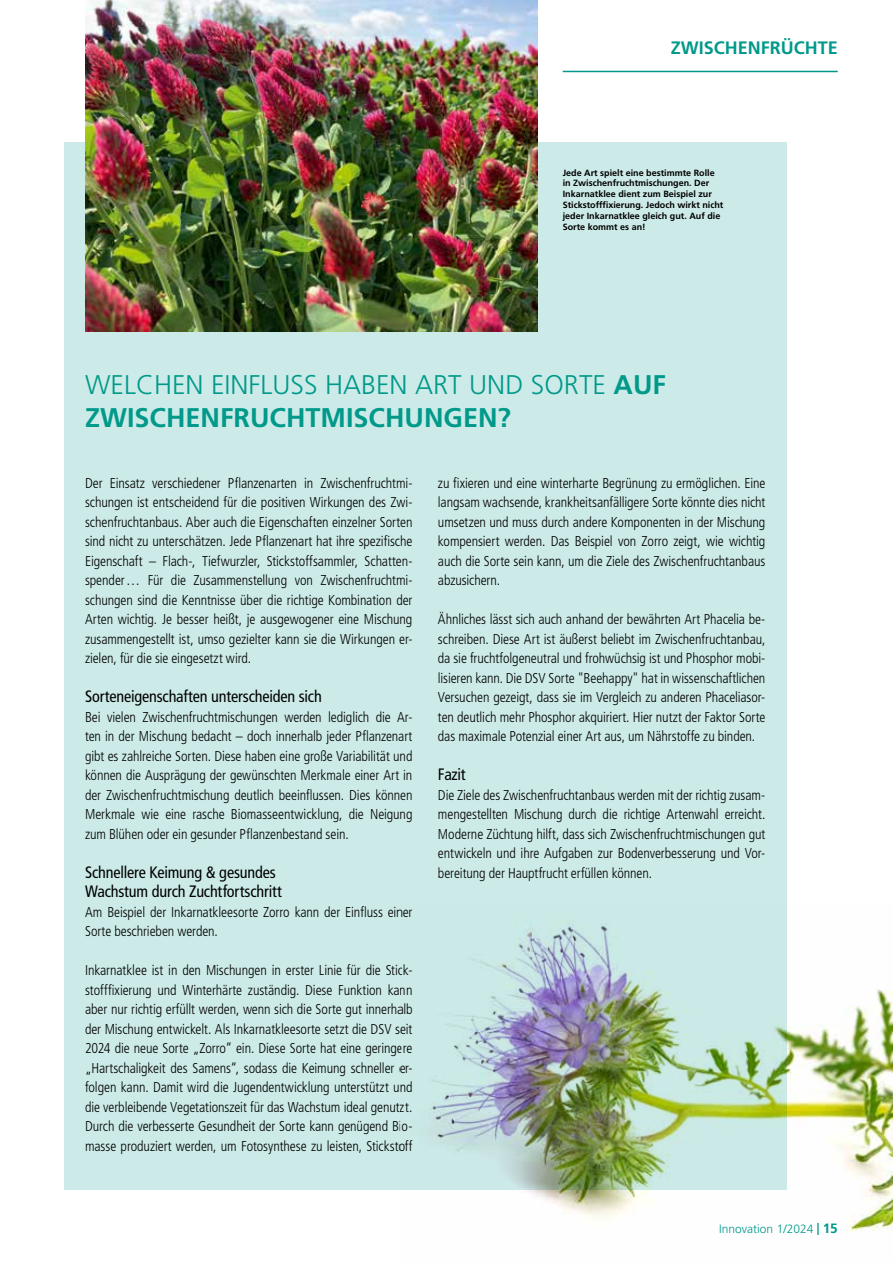
<style>
.page{position:relative;width:893px;height:1263px;background:#fff}
.page>*{position:absolute;margin:0;border:0;box-sizing:border-box;transform-origin:0 0}
.t1{font:300 27px/32.4px "Frutiger LT Std";color:#00998a}
.t2{font:700 18px "Frutiger LT Std";color:#00998a}
.t3{font:condensed 16.5px/19.5px "Frutiger LT Std";letter-spacing:-.01em;color:#000}
.t4{font:300 condensed 14.25px/19.5px "Frutiger LT Std";letter-spacing:-.005em;color:#000;text-align:justify}
.t5{font:300 12px "Frutiger LT Std";color:#00998a}
.t6{font:700 9px/10.8px "Frutiger LT Std";color:#000}
.s1{font-weight:700}
.s2{font-weight:700;font-size:13.5px}
</style>
<div class="page">
<div style="left:64px;top:142px;width:723px;height:1047px;background:#ccebe8"></div>
<img style="left:85px;top:0;width:452px;height:332px">
<img style="left:401px;top:919px;width:492px;height:312px">
<hr style="left:563px;top:71px;width:275px;height:1px;background:#00998a">
<p class="t2" style="left:671px;top:37px;width:23px">Zwischenfrüchte</p>
<p class="t6" style="left:563px;top:167px;width:162px">Jede Art spielt eine bestimmte Rolle in Zwischenfruchtmischungen. Der Inkarnatklee dient zum Beispiel zur Stickstofffixierung. Jedoch wirkt nicht jeder Inkarnatklee gleich gut. Auf die Sorte kommt es an!</p>
<h1 class="t1" style="left:85px;top:369px;width:582px">WELCHEN EINFLUSS HABEN ART UND SORTE <span class="s1">AUF<br>ZWISCHENFRUCHTMISCHUNGEN?</span></h1>
<p class="t4" style="left:85px;top:473px;width:329px">Der Einsatz verschiedener Pflanzenarten in Zwischenfruchtmi&shy;schungen ist entscheidend für die positiven Wirkungen des Zwi&shy;schenfruchtanbaus. Aber auch die Eigenschaften einzelner Sorten sind nicht zu unterschätzen. Jede Pflanzenart hat ihre spezifische Eigenschaft – Flach-, Tiefwurzler, Stickstoffsammler, Schatten&shy;spender… Für die Zusammenstellung von Zwischenfruchtmi&shy;schungen sind die Kenntnisse über die richtige Kombination der Arten wichtig. Je besser heißt, je ausgewogener eine Mischung zusammengestellt ist, umso gezielter kann sie die Wirkungen er&shy;zielen, für die sie eingesetzt wird.</p>
<p class="t3" style="left:85px;top:687px;width:238px">Sorteneigenschaften unterscheiden sich</p>
<p class="t4" style="left:85px;top:707px;width:329px">Bei vielen Zwischenfruchtmischungen werden lediglich die Ar&shy;ten in der Mischung bedacht – doch innerhalb jeder Pflanzenart gibt es zahlreiche Sorten. Diese haben eine große Variabilität und können die Ausprägung der gewünschten Merkmale einer Art in der Zwischenfruchtmischung deutlich beeinflussen. Dies können Merkmale wie eine rasche Biomasseentwicklung, die Neigung zum Blühen oder ein gesunder Pflanzenbestand sein.</p>
<p class="t3" style="left:85px;top:862px;width:198px">Schnellere Keimung &amp; gesundes<br>Wachstum durch Zuchtfortschritt</p>
<p class="t4" style="left:85px;top:902px;width:329px">Am Beispiel der Inkarnatkleesorte Zorro kann der Einfluss einer<br>Sorte beschrieben werden.</p>
<p class="t4" style="left:85px;top:961px;width:329px">Inkarnatklee ist in den Mischungen in erster Linie für die Stick&shy;stofffixierung und Winterhärte zuständig. Diese Funktion kann aber nur richtig erfüllt werden, wenn sich die Sorte gut innerhalb der Mischung entwickelt. Als Inkarnatkleesorte setzt die DSV seit 2024 die neue Sorte „Zorro“ ein. Diese Sorte hat eine geringere „Hartschaligkeit des Samens“, sodass die Keimung schneller er&shy;folgen kann. Damit wird die Jugendentwicklung unterstützt und die verbleibende Vegetationszeit für das Wachstum ideal genutzt.<br>Durch die verbesserte Gesundheit der Sorte kann genügend Bio&shy;masse produziert werden, um Fotosynthese zu leisten, Stickstoff</p>
<p class="t4" style="left:438px;top:473px;width:329px">zu fixieren und eine winterharte Begrünung zu ermöglichen. Eine langsam wachsende, krankheitsanfälligere Sorte könnte dies nicht umsetzen und muss durch andere Komponenten in der Mischung kompensiert werden. Das Beispiel von Zorro zeigt, wie wichtig auch die Sorte sein kann, um die Ziele des Zwischenfruchtanbaus abzusichern.</p>
<p class="t4" style="left:438px;top:610px;width:329px">Ähnliches lässt sich auch anhand der bewährten Art Phacelia be&shy;schreiben. Diese Art ist äußerst beliebt im Zwischenfruchtanbau, da sie fruchtfolgeneutral und frohwüchsig ist und Phosphor mobi&shy;lisieren kann. Die DSV Sorte "Beehappy" hat in wissenschaftlichen Versuchen gezeigt, dass sie im Vergleich zu anderen Phaceliasor&shy;ten deutlich mehr Phosphor akquiriert. Hier nutzt der Faktor Sorte das maximale Potenzial einer Art aus, um Nährstoffe zu binden.</p>
<p class="t3" style="left:438px;top:765px;width:29px">Fazit</p>
<p class="t4" style="left:438px;top:785px;width:329px">Die Ziele des Zwischenfruchtanbaus werden mit der richtig zusam&shy;mengestellten Mischung durch die richtige Artenwahl erreicht.<br>Moderne Züchtung hilft, dass sich Zwischenfruchtmischungen gut entwickeln und ihre Aufgaben zur Bodenverbesserung und Vor&shy;bereitung der Hauptfrucht erfüllen können.</p>
<p class="t5" style="left:719px;top:1222px;width:120px">Innovation 1/2024 <span class="s1">|</span> <span class="s2">15</span></p>
</div>
